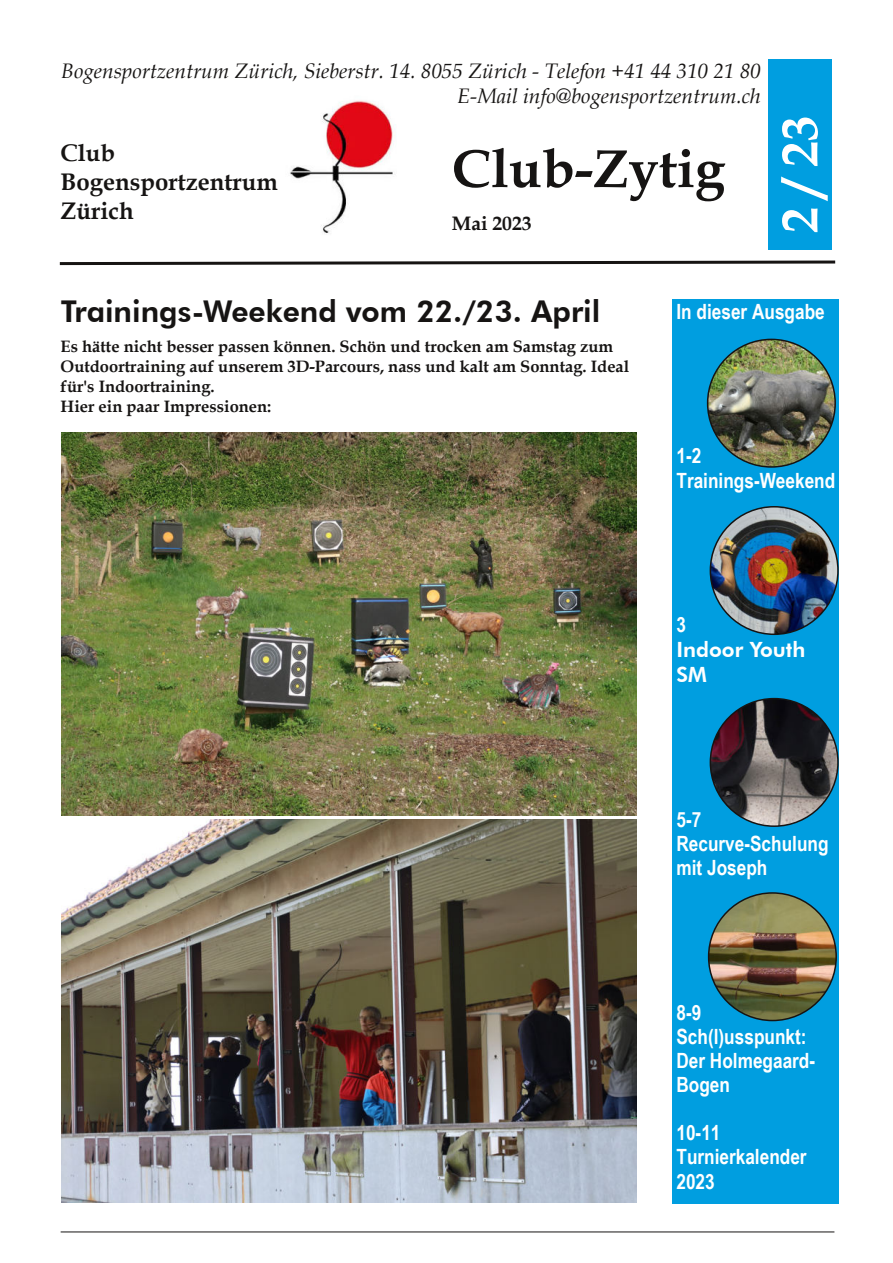
<style>
.page{position:relative;width:893px;height:1263px;background:#fff}
.page>*{position:absolute;margin:0;border:0;box-sizing:border-box;transform-origin:0 0}
.t1{font:700 54px "Book Antiqua";color:#161413}
.t2{font:700 51px "Book Antiqua";color:#fff}
.t3{font:800 30px "Futura BT";color:#161413}
.t4{font:700 24px/29px "Book Antiqua";color:#161413}
.t5{font:700 21px/24.2px "Arial Narrow";color:#fff}
.t6{font:italic 21px/25.3px "Book Antiqua";color:#161413;text-align:right}
.t7{font:800 21px/25.2px "Futura BT";color:#fff}
.t8{font:700 19.5px "Book Antiqua";color:#161413}
.t9{font:700 16.5px/20px "Book Antiqua";color:#161413}
</style>
<div class="page">
<div style="left:769px;top:60px;width:63px;height:190px;background:#009ee0"></div>
<img style="left:290px;top:100px;width:103px;height:134px">
<svg style="left:59px;top:260px;width:777px;height:6px"></svg>
<div style="left:672px;top:299px;width:166px;height:905px;background:#009ee0"></div>
<hr style="left:61px;top:1232px;width:773px;height:1px;background:#161413">
<img style="left:62px;top:432px;width:575px;height:383px">
<img style="left:62px;top:819px;width:575px;height:383px">
<img style="left:710px;top:699px;width:128px;height:127px;border-radius:50%">
<img style="left:710px;top:507px;width:128px;height:127px;border-radius:50%">
<img style="left:708px;top:339px;width:127px;height:128px;border-radius:50%">
<img style="left:709px;top:893px;width:127px;height:127px;border-radius:50%">
<p class="t6" style="left:61px;top:61px;width:701px">Bogensportzentrum Zürich, Sieberstr. 14. 8055 Zürich - Telefon +41 44 310 21 80<br>E-Mail info@bogensportzentrum.ch</p>
<h3 class="t4" style="left:60px;top:141px;width:219px">Club<br>Bogensportzentrum<br>Zürich</h3>
<h1 class="t1" style="left:452px;top:148px;width:274px">Club-Zytig</h1>
<p class="t8" style="left:452px;top:216px;width:81px">Mai 2023</p>
<h2 class="t2" style="left:780px;top:233px;width:119px;rotate:-90deg">2 /23</h2>
<h3 class="t3" style="left:61px;top:300px;width:541px">Trainings-Weekend vom 22./23. April</h3>
<p class="t9" style="left:61px;top:338px;width:570px">Es hätte nicht besser passen können. Schön und trocken am Samstag zum Outdoortraining auf unserem 3D-Parcours, nass und kalt am Sonntag. Ideal für's Indoortraining.<br>Hier ein paar Impressionen:</p>
<p class="t5" style="left:676px;top:301px;width:150px">In dieser Ausgabe</p>
<p class="t5" style="left:676px;top:446px;width:160px">1-2<br>Trainings-Weekend</p>
<p class="t5" style="left:676px;top:615px;width:11px">3</p>
<p class="t7" style="left:676px;top:639px;width:130px">Indoor Youth<br>SM</p>
<p class="t5" style="left:676px;top:809px;width:154px">5-7<br>Recurve-Schulung mit Joseph</p>
<p class="t5" style="left:676px;top:1002px;width:140px">8-9<br>Sch(l)usspunkt:<br>Der Holmegaard-<br>Bogen</p>
<p class="t5" style="left:676px;top:1123px;width:132px">10-11<br>Turnierkalender<br>2023</p>
</div>
